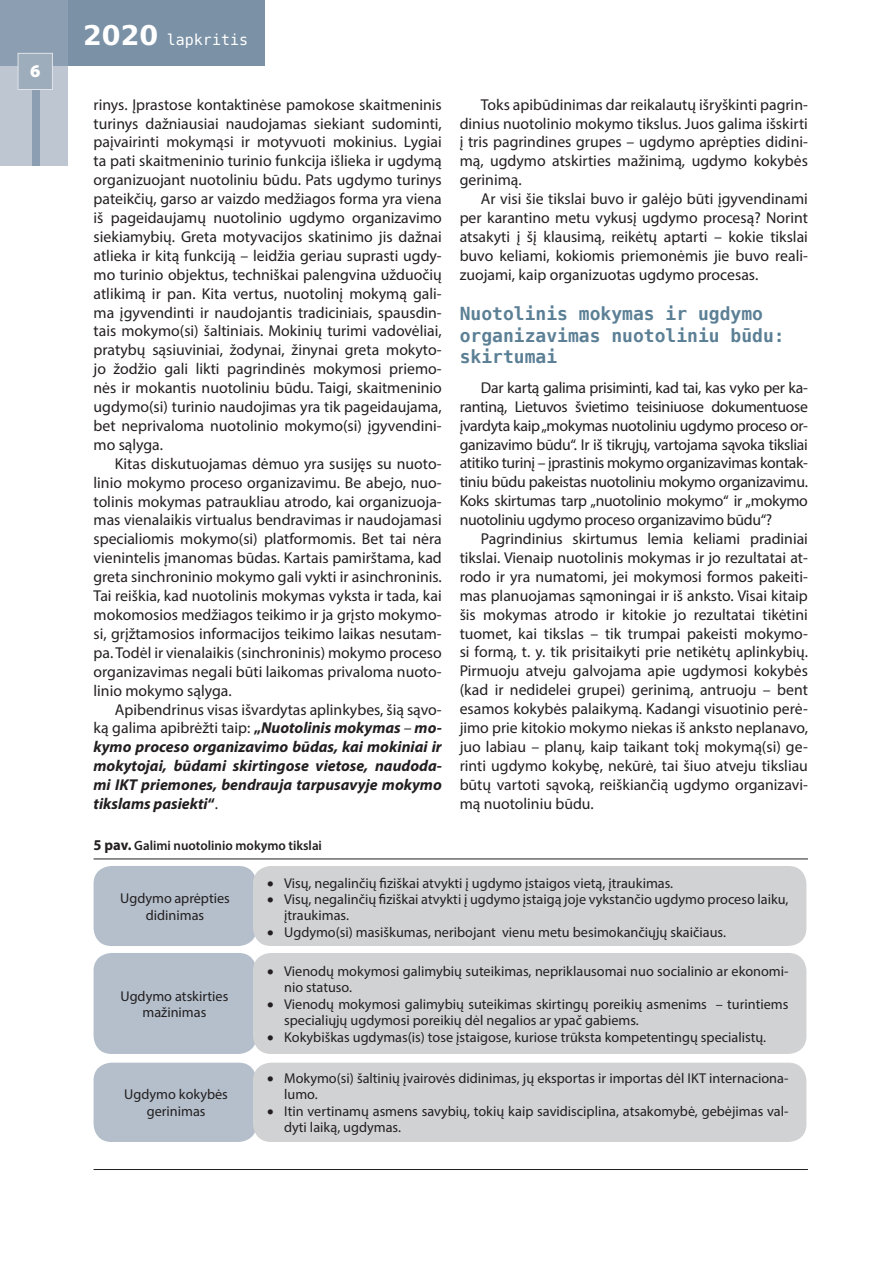
<style>
.page{position:relative;width:893px;height:1263px;background:#fff}
.page>*{position:absolute;margin:0;border:0;box-sizing:border-box;transform-origin:0 0}
.t1{font:700 18px/21.6px "DejaVu Sans Mono";color:#5b7f95}
.t2{font:900 18px "Myriad Pro";color:#fff}
.t3{font:15.75px/18.9px "Myriad Pro";color:#231f20;text-align:justify}
.t4{font:italic 700 15.75px/18.9px "Myriad Pro";color:#231f20;text-align:justify}
.t5{font:15px "DejaVu Sans Mono";color:#fff}
.t6{font:14.25px/16.4px "Myriad Pro";color:#231f20}
.t7{font:600 13.5px "Myriad Pro";color:#231f20}
.s1{font-family:"DejaVu Sans";font-weight:700;font-size:27px}
.s2{font-weight:400;font-style:normal}
.s3{font-style:normal}
.s4{font-weight:400}
.s5{font-weight:700;font-size:15px}
</style>
<div class="page">
<div style="left:0;top:0;width:265px;height:66px;background:#7a91a6"></div>
<div style="left:0;top:0;width:68px;height:166px;background:#8c9fb2"></div>
<div style="left:40px;top:66px;width:28px;height:100px;background:#bdc6d1"></div>
<div style="left:0;top:66px;width:31px;height:100px;background:#bdc6d1"></div>
<div style="left:18px;top:53px;width:35px;height:37px;background:#9eadbc;border:1px solid #e1e4e9"></div>
<hr style="left:94px;top:858px;width:714px;height:1px;background:#231f20">
<hr style="left:94px;top:1169px;width:714px;height:1px;background:#231f20">
<div style="left:94px;top:866px;width:163px;height:80px;background:#b4bfcb;border-radius:18px"></div>
<div style="left:253px;top:866px;width:553px;height:80px;background:#d1d2d4;border-radius:18px"></div>
<div style="left:94px;top:953px;width:163px;height:101px;background:#b4bfcb;border-radius:18px"></div>
<div style="left:253px;top:953px;width:553px;height:101px;background:#d1d2d4;border-radius:18px"></div>
<div style="left:94px;top:1063px;width:163px;height:79px;background:#b4bfcb;border-radius:18px"></div>
<div style="left:253px;top:1063px;width:553px;height:79px;background:#d1d2d4;border-radius:18px"></div>
<p class="t2" style="left:30px;top:61px;width:12px">6</p>
<p class="t5" style="left:83px;top:29px;width:166px"><span class="s1">2020</span> lapkritis</p>
<p class="t3" style="left:94px;top:95px;width:350px">rinys. Įprastose kontaktinėse pamokose skaitmeninis turinys dažniausiai naudojamas siekiant sudominti, paįvairinti mokymąsi ir motyvuoti mokinius. Lygiai ta pati skaitmeninio turinio funkcija išlieka ir ugdymą organizuojant nuotoliniu būdu. Pats ugdymo turinys pateikčių, garso ar vaizdo medžiagos forma yra viena iš pageidaujamų nuotolinio ugdymo organizavimo siekiamybių. Greta motyvacijos skatinimo jis dažnai atlieka ir kitą funkciją – leidžia geriau suprasti ugdy&shy;mo turinio objektus, techniškai palengvina užduočių atlikimą ir pan. Kita vertus, nuotolinį mokymą gali&shy;ma įgyvendinti ir naudojantis tradiciniais, spausdin&shy;tais mokymo(si) šaltiniais. Mokinių turimi vadovėliai, pratybų sąsiuviniai, žodynai, žinynai greta mokyto&shy;jo žodžio gali likti pagrindinės mokymosi priemo&shy;nės ir mokantis nuotoliniu būdu. Taigi, skaitmeninio ugdymo(si) turinio naudojimas yra tik pageidaujama, bet neprivaloma nuotolinio mokymo(si) įgyvendini&shy;mo sąlyga.</p>
<p class="t3" style="left:94px;top:454px;width:350px;text-indent:21px">Kitas diskutuojamas dėmuo yra susijęs su nuoto&shy;linio mokymo proceso organizavimu. Be abejo, nuo&shy;tolinis mokymas patraukliau atrodo, kai organizuoja&shy;mas vienalaikis virtualus bendravimas ir naudojamasi specialiomis mokymo(si) platformomis. Bet tai nėra vienintelis įmanomas būdas. Kartais pamirštama, kad greta sinchroninio mokymo gali vykti ir asinchroninis.<br>Tai reiškia, kad nuotolinis mokymas vyksta ir tada, kai mokomosios medžiagos teikimo ir ja grįsto mokymo&shy;si, grįžtamosios informacijos teikimo laikas nesutam&shy;pa. Todėl ir vienalaikis (sinchroninis) mokymo proceso organizavimas negali būti laikomas privaloma nuoto&shy;linio mokymo sąlyga.</p>
<p class="t4" style="left:94px;top:699px;width:350px;text-indent:21px"><span class="s2">Apibendrinus visas išvardytas aplinkybes, šią sąvo&shy;ką galima apibrėžti taip:</span> <span class="s3">„</span>Nuotolinis mokymas <span class="s4">–</span> mo&shy;kymo proceso organizavimo būdas, kai mokiniai ir mokytojai, būdami skirtingose vietose, naudoda&shy;mi IKT priemones, bendrauja tarpusavyje mokymo tikslams pasiekti<span class="s3">“</span><span class="s2">.</span></p>
<p class="t3" style="left:460px;top:95px;width:350px;text-indent:21px">Toks apibūdinimas dar reikalautų išryškinti pagrin&shy;dinius nuotolinio mokymo tikslus. Juos galima išskirti į tris pagrindines grupes – ugdymo aprėpties didini&shy;mą, ugdymo atskirties mažinimą, ugdymo kokybės gerinimą.</p>
<p class="t3" style="left:460px;top:189px;width:350px;text-indent:21px">Ar visi šie tikslai buvo ir galėjo būti įgyvendinami per karantino metu vykusį ugdymo procesą? Norint atsakyti į šį klausimą, reikėtų aptarti – kokie tikslai buvo keliami, kokiomis priemonėmis jie buvo reali&shy;zuojami, kaip organizuotas ugdymo procesas.</p>
<p class="t1" style="left:460px;top:303px;width:327px">Nuotolinis mokymas ir ugdymo organizavimas nuotoliniu būdu: skirtumai</p>
<p class="t3" style="left:460px;top:378px;width:350px;text-indent:21px">Dar kartą galima prisiminti, kad tai, kas vyko per ka&shy;rantiną, Lietuvos švietimo teisiniuose dokumentuose įvardyta kaip „mokymas nuotoliniu ugdymo proceso or&shy;ganizavimo būdu“. Ir iš tikrųjų, vartojama sąvoka tiksliai atitiko turinį – įprastinis mokymo organizavimas kontak&shy;tiniu būdu pakeistas nuotoliniu mokymo organizavimu.<br>Koks skirtumas tarp „nuotolinio mokymo“ ir „mokymo nuotoliniu ugdymo proceso organizavimo būdu“?</p>
<p class="t3" style="left:460px;top:529px;width:350px;text-indent:21px">Pagrindinius skirtumus lemia keliami pradiniai tikslai. Vienaip nuotolinis mokymas ir jo rezultatai at&shy;rodo ir yra numatomi, jei mokymosi formos pakeiti&shy;mas planuojamas sąmoningai ir iš anksto. Visai kitaip šis mokymas atrodo ir kitokie jo rezultatai tikėtini tuomet, kai tikslas – tik trumpai pakeisti mokymo&shy;si formą, t. y. tik prisitaikyti prie netikėtų aplinkybių.<br>Pirmuoju atveju galvojama apie ugdymosi kokybės (kad ir nedidelei grupei) gerinimą, antruoju – bent esamos kokybės palaikymą. Kadangi visuotinio perė&shy;jimo prie kitokio mokymo niekas iš anksto neplanavo, juo labiau – planų, kaip taikant tokį mokymą(si) ge&shy;rinti ugdymo kokybę, nekūrė, tai šiuo atveju tiksliau būtų vartoti sąvoką, reiškiančią ugdymo organizavi&shy;mą nuotoliniu būdu.</p>
<p class="t7" style="left:94px;top:837px;width:230px"><span class="s5">5 pav.</span> Galimi nuotolinio mokymo tikslai</p>
<p class="t6" style="left:120px;top:890px;width:111px;text-align:center">Ugdymo aprėpties didinimas</p>
<p class="t6" style="left:267px;top:874px;width:408px">• Visų, negalinčių fiziškai atvykti į ugdymo įstaigos vietą, įtraukimas.</p>
<p class="t6" style="left:284px;top:891px;width:506px;text-indent:-17px">• Visų, negalinčių fiziškai atvykti į ugdymo įstaigą joje vykstančio ugdymo proceso laiku, įtraukimas.</p>
<p class="t6" style="left:267px;top:924px;width:460px">• Ugdymo(si) masiškumas, neribojant vienu metu besimokančiųjų skaičiaus.</p>
<p class="t6" style="left:120px;top:987px;width:109px;text-align:center">Ugdymo atskirties mažinimas</p>
<p class="t6" style="left:124px;top:1086px;width:105px;text-align:center">Ugdymo kokybės gerinimas</p>
<p class="t6" style="left:284px;top:963px;width:506px;text-indent:-17px">• Vienodų mokymosi galimybių suteikimas, nepriklausomai nuo socialinio ar ekonomi&shy;nio statuso.</p>
<p class="t6" style="left:284px;top:995px;width:506px;text-indent:-17px">• Vienodų mokymosi galimybių suteikimas skirtingų poreikių asmenims – turintiems specialiųjų ugdymosi poreikių dėl negalios ar ypač gabiems.</p>
<p class="t6" style="left:267px;top:1028px;width:500px">• Kokybiškas ugdymas(is) tose įstaigose, kuriose trūksta kompetentingų specialistų.</p>
<p class="t6" style="left:284px;top:1070px;width:506px;text-indent:-17px">• Mokymo(si) šaltinių įvairovės didinimas, jų eksportas ir importas dėl IKT internaciona&shy;lumo.</p>
<p class="t6" style="left:284px;top:1103px;width:506px;text-indent:-17px">• Itin vertinamų asmens savybių, tokių kaip savidisciplina, atsakomybė, gebėjimas val&shy;dyti laiką, ugdymas.</p>
</div>
